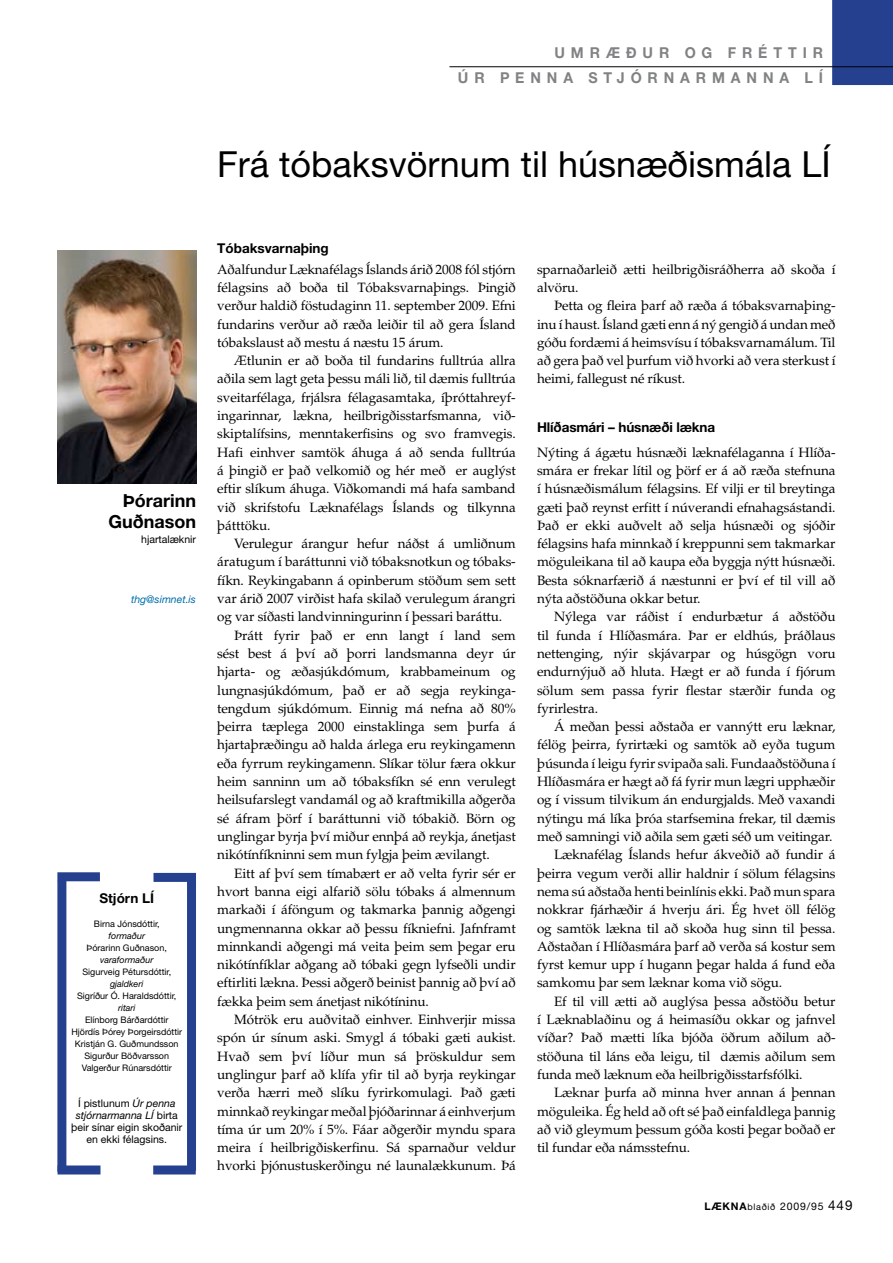
<style>
.page{position:relative;width:893px;height:1263px;background:#fff}
.page>*{position:absolute;margin:0;border:0;box-sizing:border-box;transform-origin:0 0}
.t1{font:36px "Helvetica Neue";color:#000}
.t2{font:700 18px/21px "Helvetica Neue";color:#000;text-align:right}
.t3{font:700 15px/25.5px "Helvetica Neue";letter-spacing:.415em;color:#808284;text-align:right;scale:.95 1}
.t4{font:13.5px/18.3px "Palatino";letter-spacing:-.01em;color:#000;text-align:justify}
.t5{font:700 13.5px "Helvetica Neue";letter-spacing:-.01em;color:#000}
.t6{font:10.5px/12px "Helvetica Neue";color:#000;text-align:center}
.t7{font:italic 10.5px "Helvetica Neue";color:#006dab}
.t8{font:9px/12px "Helvetica Neue";color:#000;text-align:center}
.t9{font:italic 9px "Helvetica Neue";color:#000}
.s1{font-style:italic}
.s2{font-weight:700}
.s3{font-size:9px}
.s4{font-size:13.5px}
</style>
<div class="page">
<div style="left:153px;top:873px;width:43px;height:9px;background:#24408f"></div>
<div style="left:187px;top:881px;width:9px;height:290px;background:#24408f"></div>
<div style="left:153px;top:1165px;width:43px;height:9px;background:#24408f"></div>
<div style="left:57px;top:872px;width:43px;height:9px;background:#24408f"></div>
<div style="left:57px;top:881px;width:9px;height:291px;background:#24408f"></div>
<div style="left:58px;top:1165px;width:42px;height:9px;background:#24408f"></div>
<div style="left:832px;top:0;width:61px;height:85px;background:#24408f"></div>
<hr style="left:449px;top:66px;width:444px;height:1px;background:#000">
<img style="left:57px;top:250px;width:139px;height:233px">
<p class="t3" style="left:458px;top:39px;width:386px">UMRÆÐUR OG FRÉTTI R<br>ÚR PENNA STJÓRNARMANNA LÍ</p>
<h1 class="t1" style="left:217px;top:143px;width:615px">Frá tóbaksvörnum til húsnæðismála LÍ</h1>
<h2 class="t2" style="left:108px;top:490px;width:89px">Þórarinn<br>Guðnason</h2>
<p class="t6" style="left:141px;top:533px;width:56px">hjartalæknir</p>
<p class="t7" style="left:131px;top:593px;width:66px">thg@simnet.is</p>
<p class="t5" style="left:99px;top:889px;width:56px">Stjórn LÍ</p>
<p class="t8" style="left:94px;top:917px;width:67px">Birna Jónsdóttir,</p>
<p class="t9" style="left:109px;top:930px;width:38px">formaður</p>
<p class="t8" style="left:87px;top:941px;width:82px">Þórarinn Guðnason,</p>
<p class="t9" style="left:100px;top:954px;width:55px">varaformaður</p>
<p class="t8" style="left:82px;top:965px;width:90px">Sigurveig Pétursdóttir,</p>
<p class="t9" style="left:110px;top:978px;width:35px">gjaldkeri</p>
<p class="t8" style="left:77px;top:989px;width:101px">Sigríður Ó. Haraldsdóttir,</p>
<p class="t9" style="left:118px;top:1002px;width:19px">ritari</p>
<p class="t8" style="left:71px;top:1013px;width:112px">Elínborg Bárðardóttir<br>Hjördís Þórey Þorgeirsdóttir<br>Kristján G. Guðmundsson<br>Sigurður Böðvarsson<br>Valgerður Rúnarsdóttir</p>
<p class="t6" style="left:71px;top:1097px;width:113px">Í pistlunum <span class="s1">Úr penna stjórnarmanna LÍ</span> birta þeir sínar eigin skoðanir en ekki félagsins.</p>
<p class="t5" style="left:217px;top:240px;width:113px">Tóbaksvarnaþing</p>
<p class="t4" style="left:217px;top:260px;width:300px">Aðalfundur Læknafélags Íslands árið 2008 fól stjórn félagsins að boða til Tóbaksvarnaþings. Þingið verður haldið föstudaginn 11. september 2009. Efni fundarins verður að ræða leiðir til að gera Ísland tóbakslaust að mestu á næstu 15 árum.</p>
<p class="t4" style="left:217px;top:352px;width:300px;text-indent:17px">Ætlunin er að boða til fundarins fulltrúa allra aðila sem lagt geta þessu máli lið, til dæmis fulltrúa sveitarfélaga, frjálsra félagasamtaka, íþróttahreyf&shy;ingarinnar, lækna, heilbrigðisstarfsmanna, við&shy;skiptalífsins, menntakerfisins og svo framvegis.<br>Hafi einhver samtök áhuga á að senda fulltrúa á þingið er það velkomið og hér með er auglýst eftir slíkum áhuga. Viðkomandi má hafa samband við skrifstofu Læknafélags Íslands og tilkynna þátttöku.</p>
<p class="t4" style="left:217px;top:535px;width:300px;text-indent:17px">Verulegur árangur hefur náðst á umliðnum áratugum í baráttunni við tóbaksnotkun og tóbaks&shy;fíkn. Reykingabann á opinberum stöðum sem sett var árið 2007 virðist hafa skilað verulegum árangri og var síðasti landvinningurinn í þessari baráttu.</p>
<p class="t4" style="left:217px;top:626px;width:300px;text-indent:17px">Þrátt fyrir það er enn langt í land sem sést best á því að þorri landsmanna deyr úr hjarta- og æðasjúkdómum, krabbameinum og lungnasjúkdómum, það er að segja reykinga&shy;tengdum sjúkdómum. Einnig má nefna að 80% þeirra tæplega 2000 einstaklinga sem þurfa á hjartaþræðingu að halda árlega eru reykingamenn eða fyrrum reykingamenn. Slíkar tölur færa okkur heim sanninn um að tóbaksfíkn sé enn verulegt heilsufarslegt vandamál og að kraftmikilla aðgerða sé áfram þörf í baráttunni við tóbakið. Börn og unglingar byrja því miður ennþá að reykja, ánetjast nikótínfíkninni sem mun fylgja þeim ævilangt.</p>
<p class="t4" style="left:217px;top:864px;width:300px;text-indent:17px">Eitt af því sem tímabært er að velta fyrir sér er hvort banna eigi alfarið sölu tóbaks á almennum markaði í áföngum og takmarka þannig aðgengi ungmennanna okkar að þessu fíkniefni. Jafnframt minnkandi aðgengi má veita þeim sem þegar eru nikótínfíklar aðgang að tóbaki gegn lyfseðli undir eftirliti lækna. Þessi aðgerð beinist þannig að því að fækka þeim sem ánetjast nikótíninu.</p>
<p class="t4" style="left:217px;top:1010px;width:300px;text-indent:17px">Mótrök eru auðvitað einhver. Einhverjir missa spón úr sínum aski. Smygl á tóbaki gæti aukist.<br>Hvað sem því líður mun sá þröskuldur sem unglingur þarf að klífa yfir til að byrja reykingar verða hærri með slíku fyrirkomulagi. Það gæti minnkað reykingar meðal þjóðarinnar á einhverjum tíma úr um 20% í 5%. Fáar aðgerðir myndu spara meira í heilbrigðiskerfinu. Sá sparnaður veldur hvorki þjónustuskerðingu né launalækkunum. Þá</p>
<p class="t4" style="left:537px;top:260px;width:300px">sparnaðarleið ætti heilbrigðisráðherra að skoða í alvöru.</p>
<p class="t4" style="left:537px;top:297px;width:300px;text-indent:17px">Þetta og fleira þarf að ræða á tóbaksvarnaþing&shy;inu í haust. Ísland gæti enn á ný gengið á undan með góðu fordæmi á heimsvísu í tóbaksvarnamálum. Til að gera það vel þurfum við hvorki að vera sterkust í heimi, fallegust né ríkust.</p>
<p class="t5" style="left:537px;top:419px;width:180px">Hlíðasmári – húsnæði lækna</p>
<p class="t4" style="left:537px;top:443px;width:300px">Nýting á ágætu húsnæði læknafélaganna í Hlíða&shy;smára er frekar lítil og þörf er á að ræða stefnuna í húsnæðismálum félagsins. Ef vilji er til breytinga gæti það reynst erfitt í núverandi efnahagsástandi.<br>Það er ekki auðvelt að selja húsnæði og sjóðir félagsins hafa minnkað í kreppunni sem takmarkar möguleikana til að kaupa eða byggja nýtt húsnæði.<br>Besta sóknarfærið á næstunni er því ef til vill að nýta aðstöðuna okkar betur.</p>
<p class="t4" style="left:537px;top:608px;width:300px;text-indent:17px">Nýlega var ráðist í endurbætur á aðstöðu til funda í Hlíðasmára. Þar er eldhús, þráðlaus nettenging, nýir skjávarpar og húsgögn voru endurnýjuð að hluta. Hægt er að funda í fjórum sölum sem passa fyrir flestar stærðir funda og fyrirlestra.</p>
<p class="t4" style="left:554px;top:718px;width:283px">Á meðan þessi aðstaða er vannýtt eru læknar,</p>
<p class="t4" style="left:537px;top:736px;width:300px">félög þeirra, fyrirtæki og samtök að eyða tugum</p>
<p class="t4" style="left:537px;top:754px;width:300px">þúsunda í leigu fyrir svipaða sali. Fundaaðstöðuna í</p>
<p class="t4" style="left:537px;top:773px;width:300px">Hlíðasmára er hægt að fá fyrir mun lægri upphæðir</p>
<p class="t4" style="left:537px;top:791px;width:300px">og í vissum tilvikum án endurgjalds. Með vaxandi</p>
<p class="t4" style="left:537px;top:809px;width:300px">nýtingu má líka þróa starfsemina frekar, til dæmis</p>
<p class="t4" style="left:537px;top:827px;width:297px">með samningi við aðila sem gæti séð um veitingar.</p>
<p class="t4" style="left:554px;top:846px;width:283px">Læknafélag Íslands hefur ákveðið að fundir á</p>
<p class="t4" style="left:537px;top:864px;width:300px">þeirra vegum verði allir haldnir í sölum félagsins</p>
<p class="t4" style="left:537px;top:882px;width:300px">nema sú aðstaða henti beinlínis ekki. Það mun spara</p>
<p class="t4" style="left:537px;top:901px;width:300px">nokkrar fjárhæðir á hverju ári. Ég hvet öll félög</p>
<p class="t4" style="left:537px;top:919px;width:300px">og samtök lækna til að skoða hug sinn til þessa.</p>
<p class="t4" style="left:537px;top:937px;width:300px">Aðstaðan í Hlíðasmára þarf að verða sá kostur sem</p>
<p class="t4" style="left:537px;top:956px;width:300px">fyrst kemur upp í hugann þegar halda á fund eða</p>
<p class="t4" style="left:537px;top:974px;width:247px">samkomu þar sem læknar koma við sögu.</p>
<p class="t4" style="left:554px;top:992px;width:283px">Ef til vill ætti að auglýsa þessa aðstöðu betur</p>
<p class="t4" style="left:537px;top:1010px;width:300px">í Læknablaðinu og á heimasíðu okkar og jafnvel</p>
<p class="t4" style="left:537px;top:1029px;width:300px">víðar? Það mætti líka bjóða öðrum aðilum að-</p>
<p class="t4" style="left:537px;top:1047px;width:300px">stöðuna til láns eða leigu, til dæmis aðilum sem</p>
<p class="t4" style="left:537px;top:1065px;width:267px">funda með læknum eða heilbrigðisstarfsfólki.</p>
<p class="t4" style="left:554px;top:1084px;width:283px">Læknar þurfa að minna hver annan á þennan</p>
<p class="t4" style="left:537px;top:1102px;width:300px">möguleika. Ég held að oft sé það einfaldlega þannig</p>
<p class="t4" style="left:537px;top:1120px;width:300px">að við gleymum þessum góða kosti þegar boðað er</p>
<p class="t4" style="left:537px;top:1139px;width:155px">til fundar eða námsstefnu.</p>
<p class="t6" style="left:704px;top:1200px;width:150px"><span class="s2">LÆKNA</span><span class="s3">blaðið</span> 2009/95 <span class="s4">449</span></p>
</div>
